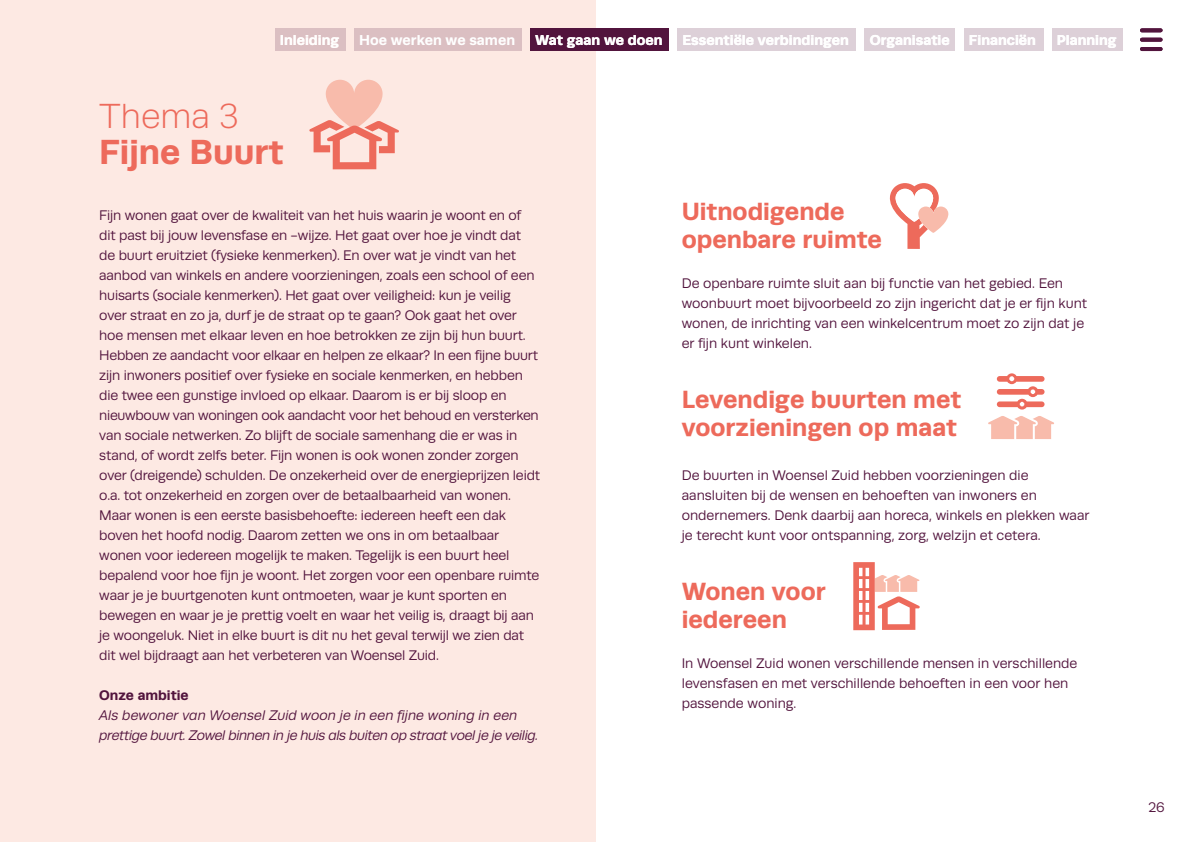
<style>
.page{position:relative;width:1191px;height:842px;background:#fff}
.page>*{position:absolute;margin:0;border:0;box-sizing:border-box;transform-origin:0 0}
.t1{font:700 35px "Runda";color:#ed6a5b}
.t2{font:300 35px "Runda";color:#ed6a5b}
.t3{font:700 25px/28px "Runda";color:#ed6a5b}
.t4{font:700 14.4px "Runda";color:#fff}
.t5{font:14px/20px "Runda";letter-spacing:-.01em;color:#52143d}
.t6{font:italic 14px/20px "Runda";letter-spacing:-.03em;color:#52143d}
.t7{font:700 14px "Runda";color:#52143d}
</style>
<div class="page">
<div style="left:0;top:0;width:595px;height:842px;background:#fde9e3"></div>
<svg style="left:309px;top:80px;width:90px;height:89px"></svg>
<svg style="left:853px;top:562px;width:67px;height:68px"></svg>
<svg style="left:889px;top:183px;width:60px;height:66px"></svg>
<svg style="left:988px;top:416px;width:66px;height:23px"></svg>
<svg style="left:996px;top:373px;width:48px;height:37px"></svg>
<div style="left:530px;top:28px;width:139px;height:23px;background:#52143d"></div>
<svg style="left:1142px;top:28px;width:18px;height:4px"></svg>
<svg style="left:1142px;top:38px;width:18px;height:4px"></svg>
<hr style="left:1142px;top:47px;width:18px;height:4px;background:#52143d">
<div style="left:354px;top:28px;width:167px;height:23px;background:#dbbfc2"></div>
<div style="left:677px;top:28px;width:179px;height:23px;background:#ddd0d8"></div>
<div style="left:864px;top:28px;width:91px;height:23px;background:#ddd0d8"></div>
<div style="left:963px;top:28px;width:80px;height:23px;background:#ddd0d8"></div>
<div style="left:1051px;top:28px;width:71px;height:23px;background:#ddd0d8"></div>
<div style="left:275px;top:28px;width:71px;height:23px;background:#dbbfc2"></div>
<p class="t4" style="left:359px;top:31px;width:157px">Hoe werken we samen</p>
<p class="t4" style="left:682px;top:31px;width:168px">Essentiële verbindingen</p>
<p class="t4" style="left:869px;top:31px;width:82px">Organisatie</p>
<p class="t4" style="left:969px;top:31px;width:69px">Financiën</p>
<p class="t4" style="left:1056px;top:31px;width:61px">Planning</p>
<p class="t4" style="left:280px;top:31px;width:61px">Inleiding</p>
<p class="t4" style="left:535px;top:31px;width:129px">Wat gaan we doen</p>
<h1 class="t2" style="left:99px;top:97px;width:141px">Thema 3</h1>
<h1 class="t1" style="left:99px;top:131px;width:186px">Fijne Buurt</h1>
<p class="t5" style="left:99px;top:205px;width:442px">Fijn wonen gaat over de kwaliteit van het huis waarin je woont en of dit past bij jouw levensfase en -wijze. Het gaat over hoe je vindt dat de buurt eruitziet (fysieke kenmerken). En over wat je vindt van het aanbod van winkels en andere voorzieningen, zoals een school of een huisarts (sociale kenmerken). Het gaat over veiligheid: kun je veilig over straat en zo ja, durf je de straat op te gaan? Ook gaat het over hoe mensen met elkaar leven en hoe betrokken ze zijn bij hun buurt.<br>Hebben ze aandacht voor elkaar en helpen ze elkaar? In een fijne buurt zijn inwoners positief over fysieke en sociale kenmerken, en hebben die twee een gunstige invloed op elkaar. Daarom is er bij sloop en nieuwbouw van woningen ook aandacht voor het behoud en versterken van sociale netwerken. Zo blijft de sociale samenhang die er was in stand, of wordt zelfs beter. Fijn wonen is ook wonen zonder zorgen over (dreigende) schulden. De onzekerheid over de energieprijzen leidt o.a. tot onzekerheid en zorgen over de betaalbaarheid van wonen.<br>Maar wonen is een eerste basisbehoefte: iedereen heeft een dak boven het hoofd nodig. Daarom zetten we ons in om betaalbaar wonen voor iedereen mogelijk te maken. Tegelijk is een buurt heel bepalend voor hoe fijn je woont. Het zorgen voor een openbare ruimte waar je je buurtgenoten kunt ontmoeten, waar je kunt sporten en bewegen en waar je je prettig voelt en waar het veilig is, draagt bij aan je woongeluk. Niet in elke buurt is dit nu het geval terwijl we zien dat dit wel bijdraagt aan het verbeteren van Woensel Zuid.</p>
<p class="t7" style="left:99px;top:687px;width:91px">Onze ambitie</p>
<p class="t6" style="left:99px;top:705px;width:441px">Als bewoner van Woensel Zuid woon je in een fijne woning in een prettige buurt. Zowel binnen in je huis als buiten op straat voel je je veilig.</p>
<h2 class="t3" style="left:681px;top:197px;width:202px">Uitnodigende openbare ruimte</h2>
<p class="t5" style="left:681px;top:273px;width:407px">De openbare ruimte sluit aan bij functie van het gebied. Een woonbuurt moet bijvoorbeeld zo zijn ingericht dat je er fijn kunt wonen, de inrichting van een winkelcentrum moet zo zijn dat je er fijn kunt winkelen.</p>
<h2 class="t3" style="left:681px;top:385px;width:281px">Levendige buurten met voorzieningen op maat</h2>
<p class="t5" style="left:681px;top:465px;width:409px">De buurten in Woensel Zuid hebben voorzieningen die aansluiten bij de wensen en behoeften van inwoners en ondernemers. Denk daarbij aan horeca, winkels en plekken waar je terecht kunt voor ontspanning, zorg, welzijn et cetera.</p>
<h2 class="t3" style="left:681px;top:577px;width:145px">Wonen voor iedereen</h2>
<p class="t5" style="left:681px;top:653px;width:397px">In Woensel Zuid wonen verschillende mensen in verschillende levensfasen en met verschillende behoeften in een voor hen passende woning.</p>
<p class="t5" style="left:1148px;top:797px;width:18px">26</p>
</div>
